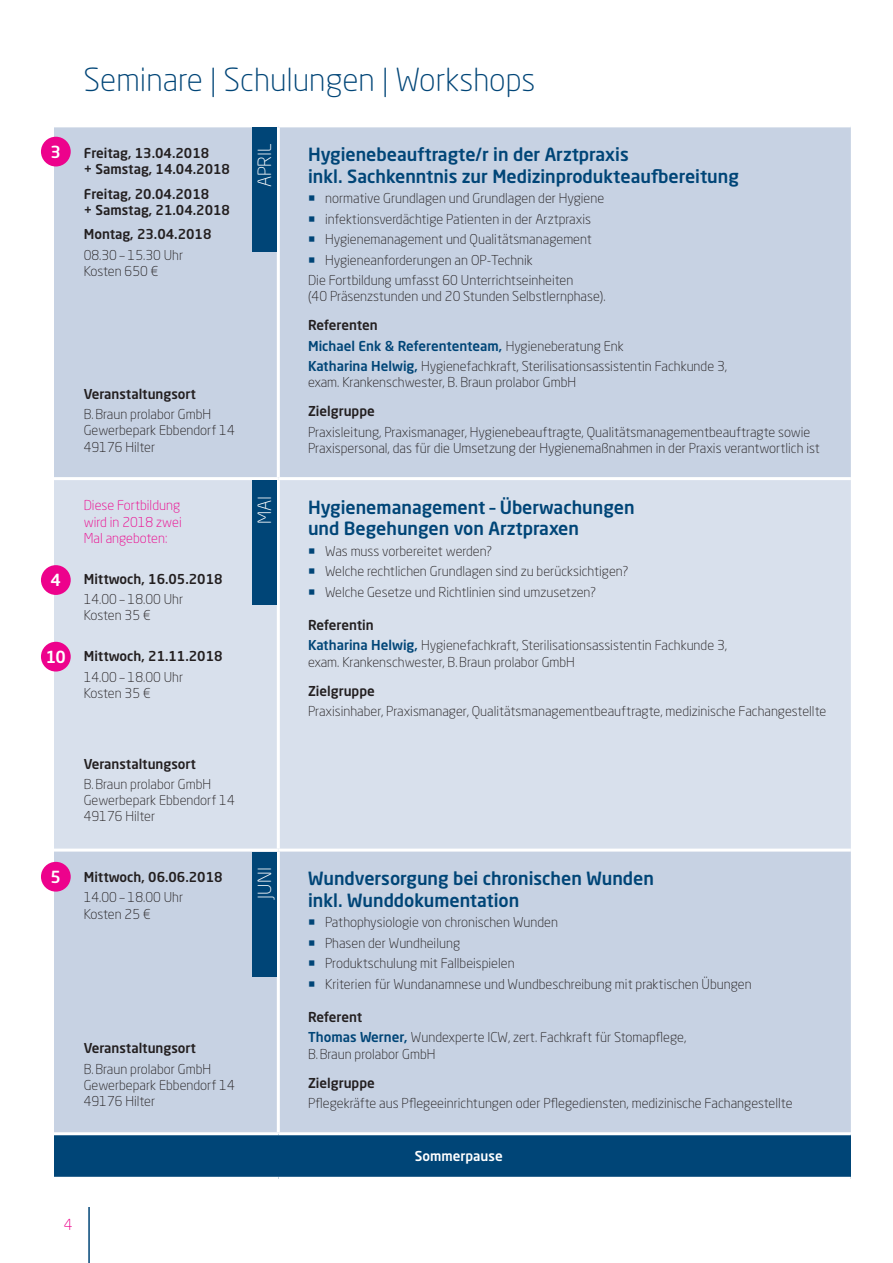
<style>
.page{position:relative;width:893px;height:1263px;background:#fff}
.page>*{position:absolute;margin:0;border:0;box-sizing:border-box;transform-origin:0 0}
.t1{font:300 31.5px "Neo Sans Std";color:#004577}
.t2{font:500 18px/21.6px "Neo Sans Std";color:#004577}
.t3{font:300 18px "Neo Sans Std";color:#fff}
.t4{font:500 16.5px "Neo Sans Std";color:#fff}
.t5{font:300 15px "Neo Sans Std";color:#ed028c}
.t6{font:300 13.5px/16.2px "Neo Sans Std";color:#231f20}
.t7{font:500 13.5px/16.2px "Neo Sans Std";color:#231f20}
.t8{font:300 13.5px/16.2px "Neo Sans Std";color:#ed028c;text-align:justify}
.t9{font:500 13.5px "Neo Sans Std";color:#fff}
.s1{color:#004577}
.s2{font-weight:500}
.s3{font-weight:500;color:#004577}
</style>
<div class="page">
<hr style="left:88px;top:1207px;width:2px;height:56px;background:#004577">
<div style="left:54px;top:127px;width:797px;height:1005px;background:#c7d2e3"></div>
<div style="left:54px;top:480px;width:797px;height:368px;background:#d8e0ec"></div>
<div style="left:54px;top:1134px;width:797px;height:44px;background:#004577"></div>
<hr style="left:277px;top:127px;width:3px;height:350px;background:#fff">
<hr style="left:54px;top:477px;width:224px;height:3px;background:#fff">
<hr style="left:278px;top:477px;width:573px;height:3px;background:#fff">
<hr style="left:277px;top:480px;width:3px;height:368px;background:#fff">
<hr style="left:54px;top:848px;width:224px;height:3px;background:#fff">
<hr style="left:278px;top:848px;width:573px;height:3px;background:#fff">
<hr style="left:277px;top:851px;width:3px;height:281px;background:#fff">
<hr style="left:54px;top:1132px;width:224px;height:3px;background:#fff">
<hr style="left:278px;top:1132px;width:573px;height:3px;background:#fff">
<hr style="left:54px;top:1177px;width:224px;height:3px;background:#fff">
<hr style="left:278px;top:1177px;width:573px;height:3px;background:#fff">
<div style="left:41px;top:137px;width:30px;height:29px;background:#ed028c;border-radius:50%"></div>
<div style="left:41px;top:565px;width:30px;height:30px;background:#ed028c;border-radius:50%"></div>
<div style="left:41px;top:862px;width:30px;height:29px;background:#ed028c;border-radius:50%"></div>
<div style="left:41px;top:642px;width:30px;height:29px;background:#ed028c;border-radius:50%"></div>
<div style="left:252px;top:128px;width:25px;height:124px;background:#004577"></div>
<div style="left:252px;top:480px;width:25px;height:125px;background:#004577"></div>
<div style="left:252px;top:852px;width:25px;height:125px;background:#004577"></div>
<p class="t4" style="left:51px;top:141px;width:12px">3</p>
<p class="t4" style="left:51px;top:570px;width:12px">4</p>
<p class="t4" style="left:46px;top:646px;width:22px">10</p>
<p class="t4" style="left:51px;top:866px;width:12px">5</p>
<h1 class="t1" style="left:84px;top:60px;width:453px">Seminare | Schulungen | Workshops</h1>
<p class="t7" style="left:84px;top:144px;width:148px">Freitag, 13.04.2018<br>+ Samstag, 14.04.2018</p>
<p class="t7" style="left:84px;top:185px;width:148px">Freitag, 20.04.2018<br>+ Samstag, 21.04.2018</p>
<p class="t7" style="left:84px;top:226px;width:129px">Montag, 23.04.2018</p>
<p class="t6" style="left:84px;top:247px;width:101px">08.30 – 15.30 Uhr<br>Kosten 650 €</p>
<h2 class="t3" style="left:254px;top:187px;width:44px;rotate:-90deg">April</h2>
<p class="t7" style="left:84px;top:385px;width:114px">Veranstaltungsort</p>
<p class="t6" style="left:84px;top:406px;width:153px">B.Braun prolabor GmbH<br>Gewerbepark Ebbendorf 14<br>49176 Hilter</p>
<p class="t8" style="left:84px;top:497px;width:99px">Diese Fortbildung wird in 2018 zwei Mal angeboten:</p>
<p class="t7" style="left:84px;top:570px;width:140px">Mittwoch, 16.05.2018</p>
<p class="t6" style="left:84px;top:591px;width:101px">14.00 – 18.00 Uhr<br>Kosten 35 €</p>
<p class="t7" style="left:84px;top:648px;width:140px">Mittwoch, 21.11.2018</p>
<p class="t6" style="left:84px;top:669px;width:101px">14.00 – 18.00 Uhr<br>Kosten 35 €</p>
<h2 class="t3" style="left:254px;top:524px;width:28px;rotate:-90deg">Mai</h2>
<p class="t7" style="left:84px;top:755px;width:114px">Veranstaltungsort</p>
<p class="t6" style="left:84px;top:776px;width:153px">B.Braun prolabor GmbH<br>Gewerbepark Ebbendorf 14<br>49176 Hilter</p>
<p class="t7" style="left:84px;top:868px;width:140px">Mittwoch, 06.06.2018</p>
<p class="t6" style="left:84px;top:889px;width:101px">14.00 – 18.00 Uhr<br>Kosten 25 €</p>
<h2 class="t3" style="left:254px;top:898px;width:30px;rotate:-90deg">Juni</h2>
<p class="t7" style="left:84px;top:1040px;width:114px">Veranstaltungsort</p>
<p class="t6" style="left:84px;top:1060px;width:153px">B.Braun prolabor GmbH<br>Gewerbepark Ebbendorf 14<br>49176 Hilter</p>
<h2 class="t2" style="left:308px;top:143px;width:432px">Hygienebeauftragte/r in der Arztpraxis<br>inkl. Sachkenntnis zur Medizinprodukteaufbereitung</h2>
<p class="t6" style="left:308px;top:190px;width:298px"><span class="s1">○</span> normative Grundlagen und Grundlagen der Hygiene</p>
<p class="t6" style="left:308px;top:210px;width:284px"><span class="s1">○</span> infektionsverdächtige Patienten in der Arztpraxis</p>
<p class="t6" style="left:308px;top:231px;width:285px"><span class="s1">○</span> Hygienemanagement und Qualitätsmanagement</p>
<p class="t6" style="left:308px;top:249px;width:267px;line-height:20.4px"><span class="s1">○</span> Hygieneanforderungen an OP-Technik<br>Die Fortbildung umfasst 60 Unterrichtseinheiten</p>
<p class="t6" style="left:308px;top:288px;width:299px">(40 Präsenzstunden und 20 Stunden Selbstlernphase).</p>
<p class="t6" style="left:308px;top:315px;width:420px;line-height:20.4px"><span class="s2">Referenten<br></span><span class="s3">Michael Enk &amp; Referententeam,</span> Hygieneberatung Enk<br><span class="s3">Katharina Helwig,</span> Hygienefachkraft, Sterilisationsassistentin Fachkunde 3,</p>
<p class="t6" style="left:308px;top:374px;width:270px">exam. Krankenschwester, B. Braun prolabor GmbH</p>
<p class="t7" style="left:308px;top:403px;width:68px">Zielgruppe</p>
<p class="t6" style="left:308px;top:423px;width:513px">Praxisleitung, Praxismanager, Hygienebeauftragte, Qualitätsmanagementbeauftragte sowie<br>Praxispersonal, das für die Umsetzung der Hygienemaßnahmen in der Praxis verantwortlich ist</p>
<h2 class="t2" style="left:308px;top:496px;width:328px">Hygienemanagement – Überwachungen und Begehungen von Arztpraxen</h2>
<p class="t6" style="left:308px;top:543px;width:186px"><span class="s1">○</span> Was muss vorbereitet werden?</p>
<p class="t6" style="left:308px;top:563px;width:322px"><span class="s1">○</span> Welche rechtlichen Grundlagen sind zu berücksichtigen?</p>
<p class="t6" style="left:308px;top:584px;width:290px"><span class="s1">○</span> Welche Gesetze und Richtlinien sind umzusetzen?</p>
<p class="t6" style="left:308px;top:615px;width:420px;line-height:20.4px"><span class="s2">Referentin<br></span><span class="s3">Katharina Helwig,</span> Hygienefachkraft, Sterilisationsassistentin Fachkunde 3,</p>
<p class="t6" style="left:308px;top:653px;width:268px">exam. Krankenschwester, B.Braun prolabor GmbH</p>
<p class="t7" style="left:308px;top:682px;width:68px">Zielgruppe</p>
<p class="t6" style="left:308px;top:703px;width:520px">Praxisinhaber, Praxismanager, Qualitätsmanagementbeauftragte, medizinische Fachangestellte</p>
<h2 class="t2" style="left:308px;top:867px;width:347px">Wundversorgung bei chronischen Wunden inkl. Wunddokumentation</h2>
<p class="t6" style="left:308px;top:914px;width:251px"><span class="s1">○</span> Pathophysiologie von chronischen Wunden</p>
<p class="t6" style="left:308px;top:935px;width:154px"><span class="s1">○</span> Phasen der Wundheilung</p>
<p class="t6" style="left:308px;top:955px;width:208px"><span class="s1">○</span> Produktschulung mit Fallbeispielen</p>
<p class="t6" style="left:308px;top:975px;width:445px"><span class="s1">○</span> Kriterien für Wundanamnese und Wundbeschreibung mit praktischen Übungen</p>
<p class="t6" style="left:308px;top:1007px;width:380px;line-height:20.4px"><span class="s2">Referent<br></span><span class="s3">Thomas Werner,</span> Wundexperte ICW, zert. Fachkraft für Stomapflege,</p>
<p class="t6" style="left:308px;top:1045px;width:129px">B.Braun prolabor GmbH</p>
<p class="t7" style="left:308px;top:1074px;width:68px">Zielgruppe</p>
<p class="t6" style="left:308px;top:1095px;width:486px">Pflegekräfte aus Pflegeeinrichtungen oder Pflegediensten, medizinische Fachangestellte</p>
<p class="t9" style="left:415px;top:1148px;width:89px">Sommerpause</p>
<p class="t5" style="left:64px;top:1215px;width:10px">4</p>
</div>
